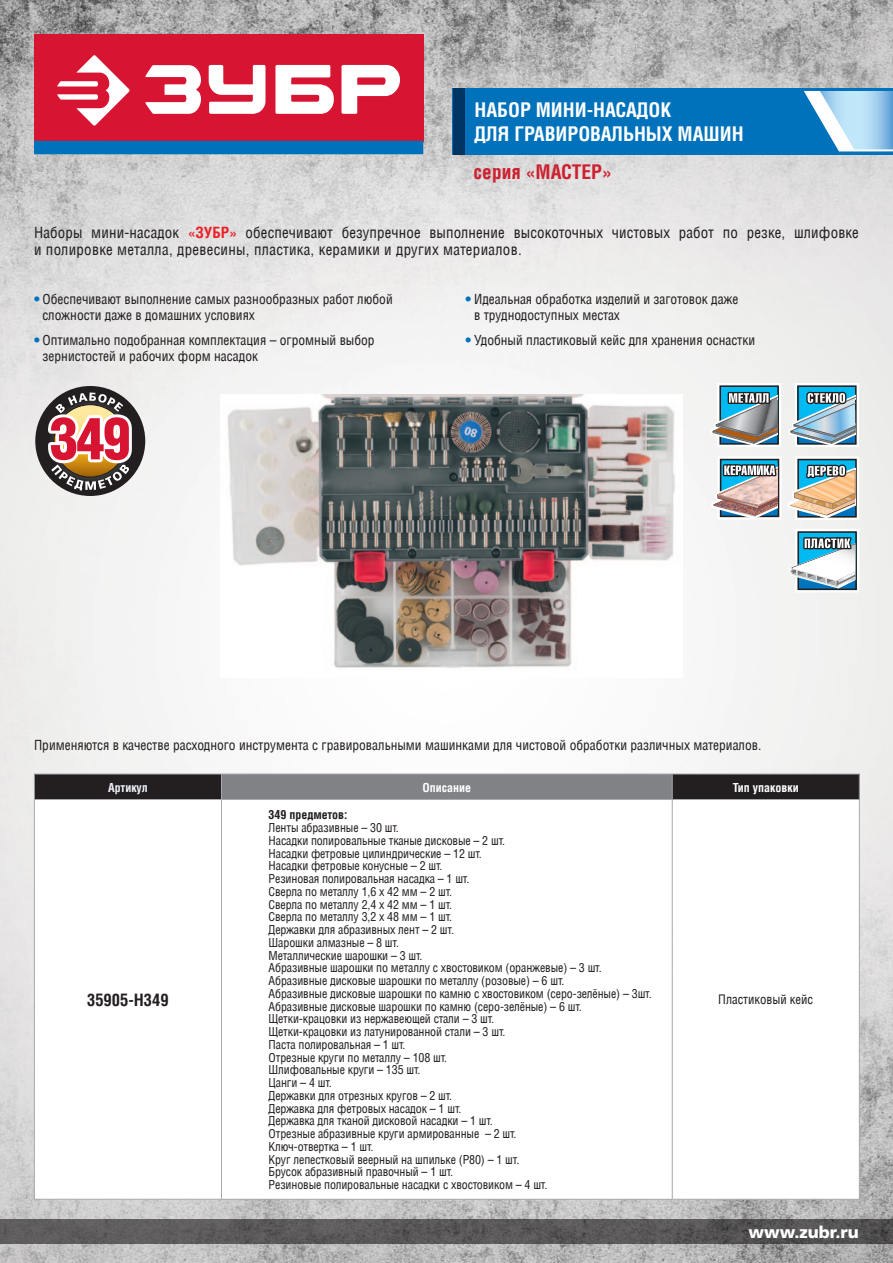
<style>
.page{position:relative;width:893px;height:1263px;background:#fff}
.page>*{position:absolute;margin:0;border:0;box-sizing:border-box;transform-origin:0 0}
.t1{font:900 58.5px "Helios Cond";color:#d71532}
.Zagolovok_13{font:700 19.5px "AG Letterica Condensed";color:#fff}
.Zagolovok_14{font:700 19.5px "AG Letterica Condensed";color:#cd2030}
.SAYT{font:700 16.5px "AG Foreigner";color:#fff}
.Tabl_artikul{font:700 16.5px "AG Letterica Condensed";color:#231f20}
.Tekst{font:15px/16.5px "AG Letterica Condensed";letter-spacing:.01em;color:#231f20}
.Tekst__boolit{font:13.5px/16.2px "AG Letterica Condensed";color:#231f20}
.Предназначено{font:13.5px "AG Letterica Condensed";color:#231f20}
.Tabl_tekst{font:12.75px "AG Letterica Condensed";color:#231f20}
.Tabl_tekst-2{font:12px "AG Letterica Condensed";letter-spacing:-.01em;color:#231f20}
.Tabl_shapka{font:700 12px "AG Letterica Condensed";color:#fff}
.Tabl_tekst-3{font:700 12px "AG Letterica Condensed";color:#231f20}
.Tabl_shapka-2{font:700 12px "AG Letterica Condensed";letter-spacing:-.01em;color:#eff2f9}
.s1{font-weight:700;color:#ee1d23}
.s2{font-weight:700;color:#0072bc}
</style>
<div class="page">
<img style="left:0;top:0;width:893px;height:1263px">
<div style="left:34px;top:34px;width:389px;height:108px;background:#d71532"></div>
<svg style="left:57px;top:55px;width:73px;height:71px"></svg>
<svg style="left:145px;top:65px;width:255px;height:49px"></svg>
<div style="left:34px;top:141px;width:389px;height:13px;background:#0072bc"></div>
<div style="left:453px;top:88px;width:440px;height:66px;background:#0072bc"></div>
<div style="left:453px;top:88px;width:11px;height:66px;background:#003562"></div>
<svg style="left:804px;top:91px;width:89px;height:60px"></svg>
<svg style="left:0;top:1219px;width:893px;height:25px;background:#595758"></svg>
<img style="left:221px;top:395px;width:462px;height:282px">
<div style="left:34px;top:774px;width:187px;height:25px;background:#231f20"></div>
<div style="left:221px;top:774px;width:451px;height:25px;background:#808285"></div>
<div style="left:672px;top:774px;width:187px;height:25px;background:#231f20"></div>
<svg style="left:35px;top:800px;width:824px;height:399px"></svg>
<div style="left:221px;top:799px;width:451px;height:400px;background:#fff"></div>
<hr style="left:34px;top:774px;width:187px;height:1px;background:#a8a9ad">
<svg style="left:34px;top:774px;width:1px;height:25px"></svg>
<hr style="left:221px;top:774px;width:451px;height:1px;background:#a8a9ad">
<svg style="left:221px;top:775px;width:1px;height:24px"></svg>
<hr style="left:672px;top:774px;width:188px;height:1px;background:#a8a9ad">
<svg style="left:672px;top:774px;width:1px;height:25px"></svg>
<svg style="left:859px;top:774px;width:1px;height:25px"></svg>
<hr style="left:34px;top:799px;width:187px;height:1px;background:#a8a9ad">
<hr style="left:34px;top:800px;width:1px;height:399px;background:#a8a9ad">
<hr style="left:221px;top:799px;width:451px;height:1px;background:#a8a9ad">
<hr style="left:221px;top:800px;width:1px;height:399px;background:#a8a9ad">
<hr style="left:672px;top:799px;width:188px;height:1px;background:#a8a9ad">
<hr style="left:672px;top:800px;width:1px;height:399px;background:#a8a9ad">
<hr style="left:859px;top:800px;width:1px;height:399px;background:#a8a9ad">
<hr style="left:34px;top:1199px;width:187px;height:1px;background:#a8a9ad">
<hr style="left:221px;top:1199px;width:451px;height:1px;background:#a8a9ad">
<hr style="left:672px;top:1199px;width:188px;height:1px;background:#a8a9ad">
<div style="left:797px;top:385px;width:60px;height:60px;border:2px solid #231f20"></div>
<svg style="left:786px;top:363px;width:69px;height:86px;background:#a3c5d2"></svg>
<div style="left:717px;top:456px;width:65px;height:64px;border:6px solid #fff"></div>
<svg style="left:708px;top:361px;width:70px;height:160px"></svg>
<div style="left:795px;top:456px;width:64px;height:64px;border:6px solid #fff"></div>
<div style="left:797px;top:459px;width:60px;height:59px;border:2px solid #231f20"></div>
<div style="left:795px;top:529px;width:64px;height:63px;border:6px solid #fff"></div>
<div style="left:797px;top:531px;width:60px;height:59px;border:2px solid #231f20"></div>
<svg style="left:787px;top:462px;width:69px;height:126px"></svg>
<svg style="left:35px;top:386px;width:110px;height:110px"></svg>
<svg style="left:44px;top:392px;width:92px;height:99px"></svg>
<p class="Zagolovok_13" style="left:475px;top:99px;width:198px">НАБОР МИНИ-НАСАДОК</p>
<p class="Zagolovok_13" style="left:475px;top:122px;width:271px">ДЛЯ ГРАВИРОВАЛЬНЫХ МАШИН</p>
<p class="Zagolovok_14" style="left:474px;top:160px;width:140px">серия «МАСТЕР»</p>
<p class="Tekst" style="left:34px;top:225px;width:826px">Наборы мини-насадок <span class="s1">«ЗУБР»</span> обеспечивают безупречное выполнение высокоточных чистовых работ по резке, шлифовке и полировке металла, древесины, пластика, керамики и других материалов.</p>
<p class="Tekst__boolit" style="left:43px;top:290px;width:352px;text-indent:-9px"><span class="s2">•</span> Обеспечивают выполнение самых разнообразных работ любой сложности даже в домашних условиях</p>
<p class="Tekst__boolit" style="left:43px;top:331px;width:334px;text-indent:-9px"><span class="s2">•</span> Оптимально подобранная комплектация – огромный выбор зернистостей и рабочих форм насадок</p>
<p class="Tekst__boolit" style="left:474px;top:290px;width:266px;text-indent:-9px"><span class="s2">•</span> Идеальная обработка изделий и заготовок даже в труднодоступных местах</p>
<p class="Tekst__boolit" style="left:466px;top:331px;width:291px"><span class="s2">•</span> Удобный пластиковый кейс для хранения оснастки</p>
<p class="t1" style="left:49px;top:405px;width:84px">349</p>
<p class="Предназначено" style="left:34px;top:737px;width:729px">Применяются в качестве расходного инструмента с гравировальными машинками для чистовой обработки различных материалов.</p>
<p class="Tabl_shapka-2" style="left:108px;top:780px;width:41px">Артикул</p>
<p class="Tabl_shapka" style="left:423px;top:780px;width:50px">Описание</p>
<p class="Tabl_shapka" style="left:733px;top:780px;width:67px">Тип упаковки</p>
<p class="Tabl_artikul" style="left:87px;top:990px;width:83px">35905-H349</p>
<p class="Tabl_tekst-3" style="left:269px;top:808px;width:81px">349 предметов:</p>
<p class="Tabl_tekst-2" style="left:269px;top:820px;width:132px">Ленты абразивные – 30 шт.</p>
<p class="Tabl_tekst-2" style="left:269px;top:833px;width:238px">Насадки полировальные тканые дисковые – 2 шт.</p>
<p class="Tabl_tekst-2" style="left:269px;top:846px;width:215px">Насадки фетровые цилиндрические – 12 шт.</p>
<p class="Tabl_tekst-2" style="left:269px;top:859px;width:175px">Насадки фетровые конусные – 2 шт.</p>
<p class="Tabl_tekst-2" style="left:269px;top:871px;width:202px">Резиновая полировальная насадка – 1 шт.</p>
<p class="Tabl_tekst-2" style="left:269px;top:884px;width:185px">Сверла по металлу 1,6 х 42 мм – 2 шт.</p>
<p class="Tabl_tekst-2" style="left:269px;top:897px;width:185px">Сверла по металлу 2,4 х 42 мм – 1 шт.</p>
<p class="Tabl_tekst-2" style="left:269px;top:910px;width:185px">Сверла по металлу 3,2 х 48 мм – 1 шт.</p>
<p class="Tabl_tekst-2" style="left:269px;top:922px;width:187px">Державки для абразивных лент – 2 шт.</p>
<p class="Tabl_tekst-2" style="left:269px;top:935px;width:132px">Шарошки алмазные – 8 шт.</p>
<p class="Tabl_tekst-2" style="left:269px;top:948px;width:155px">Металлические шарошки – 3 шт.</p>
<p class="Tabl_tekst-2" style="left:269px;top:961px;width:335px">Абразивные шарошки по металлу с хвостовиком (оранжевые) – 3 шт.</p>
<p class="Tabl_tekst-2" style="left:269px;top:973px;width:297px">Абразивные дисковые шарошки по металлу (розовые) – 6 шт.</p>
<p class="Tabl_tekst-2" style="left:269px;top:986px;width:385px">Абразивные дисковые шарошки по камню с хвостовиком (серо-зелёные) – 3шт.</p>
<p class="Tabl_tekst-2" style="left:269px;top:999px;width:315px">Абразивные дисковые шарошки по камню (серо-зелёные) – 6 шт.</p>
<p class="Tabl_tekst-2" style="left:269px;top:1012px;width:227px">Щетки-крацовки из нержавеющей стали – 3 шт.</p>
<p class="Tabl_tekst-2" style="left:269px;top:1024px;width:238px">Щетки-крацовки из латунированной стали – 3 шт.</p>
<p class="Tabl_tekst-2" style="left:269px;top:1037px;width:138px">Паста полировальная – 1 шт.</p>
<p class="Tabl_tekst-2" style="left:269px;top:1050px;width:180px">Отрезные круги по металлу – 108 шт.</p>
<p class="Tabl_tekst-2" style="left:269px;top:1063px;width:153px">Шлифовальные круги – 135 шт.</p>
<p class="Tabl_tekst-2" style="left:269px;top:1075px;width:65px">Цанги – 4 шт.</p>
<p class="Tabl_tekst-2" style="left:269px;top:1088px;width:185px">Державки для отрезных кругов – 2 шт.</p>
<p class="Tabl_tekst-2" style="left:269px;top:1101px;width:194px">Державка для фетровых насадок – 1 шт.</p>
<p class="Tabl_tekst-2" style="left:269px;top:1114px;width:226px">Державка для тканой дисковой насадки – 1 шт.</p>
<p class="Tabl_tekst-2" style="left:269px;top:1126px;width:249px">Отрезные абразивные круги армированные – 2 шт.</p>
<p class="Tabl_tekst-2" style="left:269px;top:1139px;width:106px">Ключ-отвертка – 1 шт.</p>
<p class="Tabl_tekst-2" style="left:269px;top:1152px;width:252px">Круг лепестковый веерный на шпильке (Р80) – 1 шт.</p>
<p class="Tabl_tekst-2" style="left:269px;top:1165px;width:186px">Брусок абразивный правочный – 1 шт.</p>
<p class="Tabl_tekst-2" style="left:269px;top:1177px;width:280px">Резиновые полировальные насадки с хвостовиком – 4 шт.</p>
<p class="Tabl_tekst" style="left:718px;top:992px;width:96px">Пластиковый кейс</p>
<p class="SAYT" style="left:749px;top:1223px;width:112px">www.zubr.ru</p>
</div>
